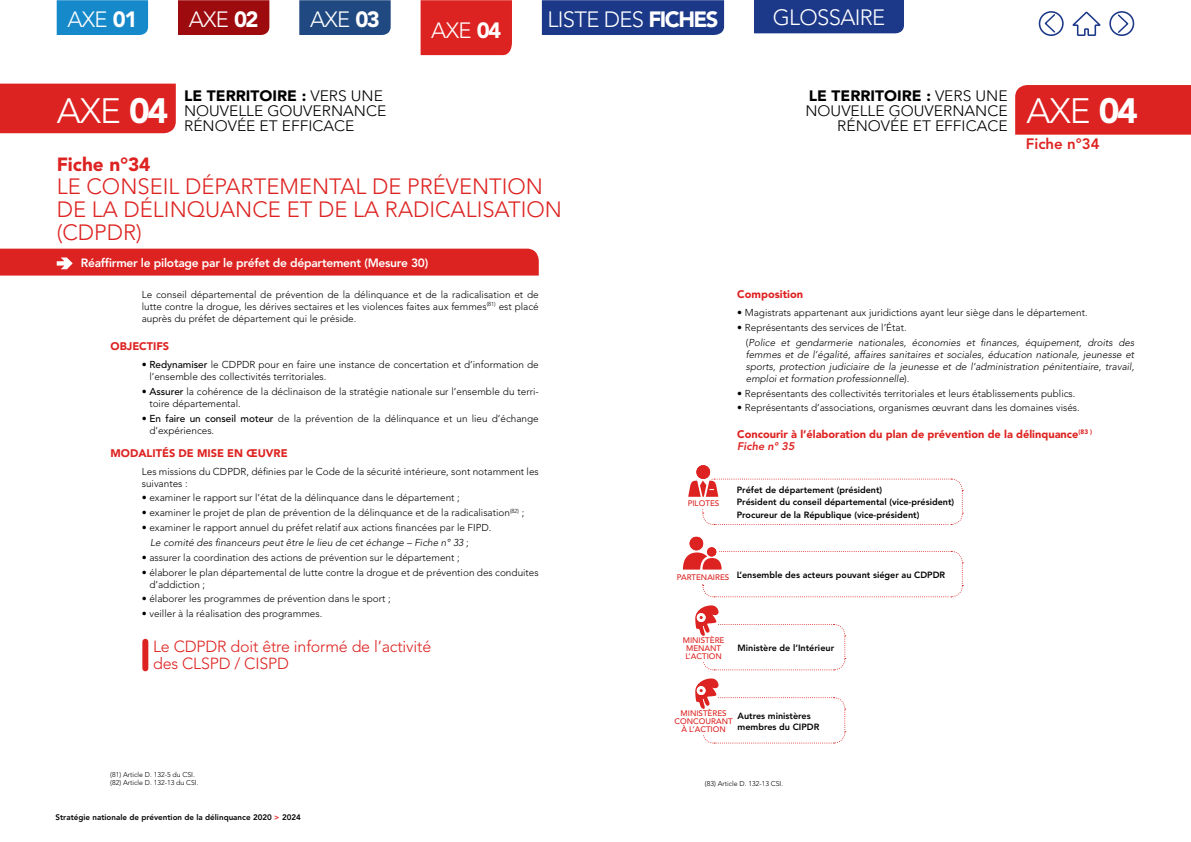
<style>
.page{position:relative;width:1191px;height:842px;background:#fff}
.page>*{position:absolute;margin:0;border:0;box-sizing:border-box;transform-origin:0 0}
.t1{font:300 35px "Avenir";letter-spacing:-.03em;color:#fff}
.t2{font:300 22px/23px "Avenir";color:#dd2321}
.t3{font:300 22px "Avenir";letter-spacing:-.03em;color:#fff}
.t4{font:900 19px "Avenir";color:#dd2321}
.t5{font:300 16px/17px "Avenir";color:#dd2321}
.t6{font:300 15px/15px "Avenir";color:#000;text-align:right;scale:1.04 1}
.t7{font:800 15px "Avenir";color:#dd2321}
.t8{font:800 12px "Avenir";letter-spacing:-.02em;color:#fff}
.t9{font:900 11px/12px "Avenir";color:#dd2321}
.t10{font:300 10px/12px "Avenir";color:#000}
.t11{font:italic 300 10px/12px "Avenir";color:#000}
.t12{font:500 10px "Avenir";color:#000}
.t13{font:800 9px/12.4px "Avenir";color:#000}
.t14{font:500 8px/8px "Avenir";color:#dd2321;text-align:center}
.t15{font:800 8px "Avenir";color:#000}
.t16{font:300 7px/8px "Avenir";color:#000}
.s1{font-weight:900}
.s2{font-weight:300}
.s3{font-weight:500}
.s4{font-style:italic}
.s5{font-style:normal}
.s6{font-weight:800;font-style:italic}
.s7{color:#dd2321}
</style>
<div class="page">
<div style="left:1015px;top:85px;width:176px;height:50px;background:#dd2321"></div>
<div style="left:0;top:84px;width:176px;height:49px;background:#dd2321"></div>
<div style="left:696px;top:465px;width:14px;height:14px;background:#dd2321;border-radius:7px"></div>
<svg style="left:688px;top:478px;width:275px;height:47px"></svg>
<div style="left:689px;top:537px;width:14px;height:13px;background:#dd2321;border-radius:7px"></div>
<svg style="left:683px;top:547px;width:280px;height:51px"></svg>
<div style="left:707px;top:547px;width:9px;height:9px;background:#dd2321;border-radius:5px"></div>
<div style="left:142px;top:642px;width:6px;height:26px;background:#dd2321"></div>
<svg style="left:695px;top:605px;width:151px;height:66px"></svg>
<svg style="left:695px;top:678px;width:151px;height:66px"></svg>
<div style="left:0;top:249px;width:539px;height:27px;background:#dd2321"></div>
<div style="left:1038px;top:11px;width:25px;height:25px;border:2px solid #1b3889;border-radius:50%"></div>
<svg style="left:1043px;top:13px;width:13px;height:21px"></svg>
<svg style="left:1072px;top:12px;width:28px;height:24px"></svg>
<div style="left:1109px;top:11px;width:25px;height:25px;border:2px solid #1b3889;border-radius:50%"></div>
<svg style="left:1116px;top:13px;width:13px;height:21px"></svg>
<div style="left:57px;top:0;width:91px;height:35px;background:#1689ca"></div>
<div style="left:178px;top:0;width:91px;height:35px;background:#9e0b0f"></div>
<div style="left:299px;top:0;width:92px;height:35px;background:#204982"></div>
<div style="left:420px;top:0;width:92px;height:55px;background:#dd2321"></div>
<div style="left:542px;top:0;width:182px;height:35px;background:#1b3889"></div>
<div style="left:754px;top:0;width:150px;height:33px;background:#1b3889"></div>
<h2 class="t3" style="left:67px;top:6px;width:71px">Axe <span class="s1">01</span></h2>
<h2 class="t3" style="left:189px;top:6px;width:71px">Axe <span class="s1">02</span></h2>
<h2 class="t3" style="left:310px;top:6px;width:71px">Axe <span class="s1">03</span></h2>
<h2 class="t3" style="left:431px;top:17px;width:71px">Axe <span class="s1">04</span></h2>
<h2 class="t3" style="left:547px;top:6px;width:173px">LI STE DE S <span class="s1">FICHES</span></h2>
<h2 class="t3" style="left:772px;top:5px;width:114px">glossaire</h2>
<h1 class="t1" style="left:57px;top:91px;width:113px">Axe <span class="s1">04</span></h1>
<h3 class="t6" style="left:184px;top:88px;width:196px;text-align:left"><span class="s1">Le territoire :</span> vers une nouvelle gouvernance</h3>
<h3 class="t6" style="left:184px;top:118px;width:165px">rénovée et effiCace</h3>
<h3 class="t4" style="left:57px;top:153px;width:95px">Fiche n°34</h3>
<h2 class="t2" style="left:57px;top:175px;width:507px">Le conseil départemental de prévention de la délinquance et de la radicalisation (CDPDR</h2>
<h2 class="t2" style="left:136px;top:221px;width:7px">)</h2>
<p class="t8" style="left:81px;top:256px;width:349px">Réaffirmer le pilotage par le préfet de département (Mesure 30)</p>
<h3 class="t6" style="left:805px;top:88px;width:196px"><span class="s1">Le territoire :</span> vers une nouvelle gouvernance rénovée et effiCace</h3>
<h1 class="t1" style="left:1026px;top:91px;width:113px">Axe <span class="s1">04</span></h1>
<h3 class="t7" style="left:1025px;top:135px;width:75px">Fiche n°34</h3>
<p class="t10" style="left:142px;top:288px;width:398px;text-align:justify">Le conseil départemental de prévention de la délinquance et de la radicalisation et de lutte contre la drogue, les dérives sectaires et les violences faites aux femmes<sup>(81)</sup> est placé auprès du préfet de département qui le préside.</p>
<p class="t9" style="left:111px;top:340px;width:8px">OBJE</p>
<p class="t9" style="left:139px;top:340px;width:31px">CTI FS</p>
<p class="t12" style="left:142px;top:359px;width:88px"><span class="s2">•</span> Redynamiser <span class="s2">le CDPDR</span></p>
<p class="t10" style="left:149px;top:358px;width:391px;text-indent:109px">pour en faire une instance de concertation et d’information de l’ensemble des collectivités territoriales.</p>
<p class="t10" style="left:149px;top:385px;width:391px;text-indent:-8px">• <span class="s3">Assurer</span> la cohérence de la déclinaison de la stratégie nationale sur l’ensemble du terri&shy;toire départemental.</p>
<p class="t10" style="left:149px;top:412px;width:391px;text-indent:-8px">• <span class="s3">En faire un conseil moteur</span> de la prévention de la délinquance et un lieu d’échange d’expériences.</p>
<p class="t9" style="left:111px;top:447px;width:9px">MODALITÉ</p>
<p class="t9" style="left:169px;top:447px;width:97px">S DE MISEEN ŒUVRE</p>
<p class="t10" style="left:142px;top:465px;width:79px">Les missions du CDPDR</p>
<p class="t10" style="left:246px;top:465px;width:294px">, définies par le Code de la sécurité intérieure, sont notamment les</p>
<p class="t10" style="left:142px;top:477px;width:47px">suivantes :</p>
<p class="t10" style="left:142px;top:492px;width:319px">• examiner le rapport sur l’état de la délinquance dans le département ;</p>
<p class="t10" style="left:142px;top:507px;width:384px">• examiner le projet de plan de prévention de la délinquance et de la radicalisation<sup>(82)</sup> ;</p>
<p class="t10" style="left:150px;top:520px;width:343px;line-height:14.8px;text-indent:-8px">• examiner le rapport annuel du préfet relatif aux actions financées par le FIPD.<br><span class="s4">Le comité des financeurs peut être le lieu de cet échange – Fiche n° 33</span> ;</p>
<p class="t10" style="left:142px;top:551px;width:319px">• assurer la coordination des actions de prévention sur le département ;</p>
<p class="t10" style="left:149px;top:566px;width:391px;text-indent:-8px">• élaborer le plan départemental de lutte contre la drogue et de prévention des conduites d’addiction ;</p>
<p class="t10" style="left:142px;top:593px;width:250px">• élaborer les programmes de prévention dans le sport ;</p>
<p class="t10" style="left:142px;top:608px;width:182px">• veiller à la réalisation des programmes.</p>
<h3 class="t5" style="left:153px;top:638px;width:32px">Le CDPDR</h3>
<h3 class="t5" style="left:153px;top:638px;width:280px;text-indent:77px">doit être informé de l’activité des CLSPD / CISPD</h3>
<p class="t14" style="left:687px;top:500px;width:33px">PILOTES</p>
<p class="t9" style="left:737px;top:289px;width:67px">Composition</p>
<p class="t10" style="left:737px;top:307px;width:352px">• Magistrats appartenant aux juridictions ayant leur siège dans le département.</p>
<p class="t11" style="left:746px;top:320px;width:390px;line-height:14.8px;text-indent:-8px"><span class="s5">• Représentants des services de l’État.<br>(</span>Police et gendarmerie nationales, économies et finances, équipement, droits des</p>
<p class="t11" style="left:746px;top:348px;width:390px;text-align:justify">femmes et de l’égalité, affaires sanitaires et sociales, éducation nationale, jeunesse et sports, protection judiciaire de la jeunesse et de l’administration pénitentiaire, travail, emploi et formation professionnelle<span class="s5">).</span></p>
<p class="t10" style="left:737px;top:387px;width:340px">• Représentants des collectivités territoriales et leurs établissements publics.</p>
<p class="t10" style="left:737px;top:402px;width:344px">• Représentants d’associations, organismes œuvrant dans les domaines visés.</p>
<p class="t9" style="left:737px;top:428px;width:356px">Concourir à l’élaboration du plan de prévention de la délinquance<sup>(83</sup> <sup>)<br></sup><span class="s6">Fiche n° 35</span></p>
<p class="t13" style="left:736px;top:483px;width:219px">Préfet de département (président)<br>Président du conseil départemental (vice-président)<br>Procureur de la République (vice-président)</p>
<p class="t13" style="left:677px;top:568px;width:245px"><sub>PARTENAIRES</sub> L’ensemble des acteurs pouvant siéger au CDPDR</p>
<p class="t14" style="left:683px;top:636px;width:43px">MINISTèRE<br>MENANT<br>L’ACTION</p>
<p class="t13" style="left:737px;top:641px;width:98px">Ministère de l’Intérieur</p>
<p class="t14" style="left:674px;top:710px;width:60px">MINISTèRES<br>CONCOURANT à L’ACTION</p>
<p class="t13" style="left:737px;top:710px;width:75px;line-height:11px">Autres ministères membres du CIPDR</p>
<p class="t16" style="left:110px;top:770px;width:90px">(81) Article D. 132-5 du CSI . (82) Article D. 132-13 du CSI .</p>
<p class="t16" style="left:705px;top:779px;width:80px">(83) Article D. 132-13 CSI .</p>
<p class="t15" style="left:56px;top:812px;width:247px">Stratégie nationale de prévention de la délinquance 2020 <span class="s7">&gt;</span> 2024</p>
</div>
